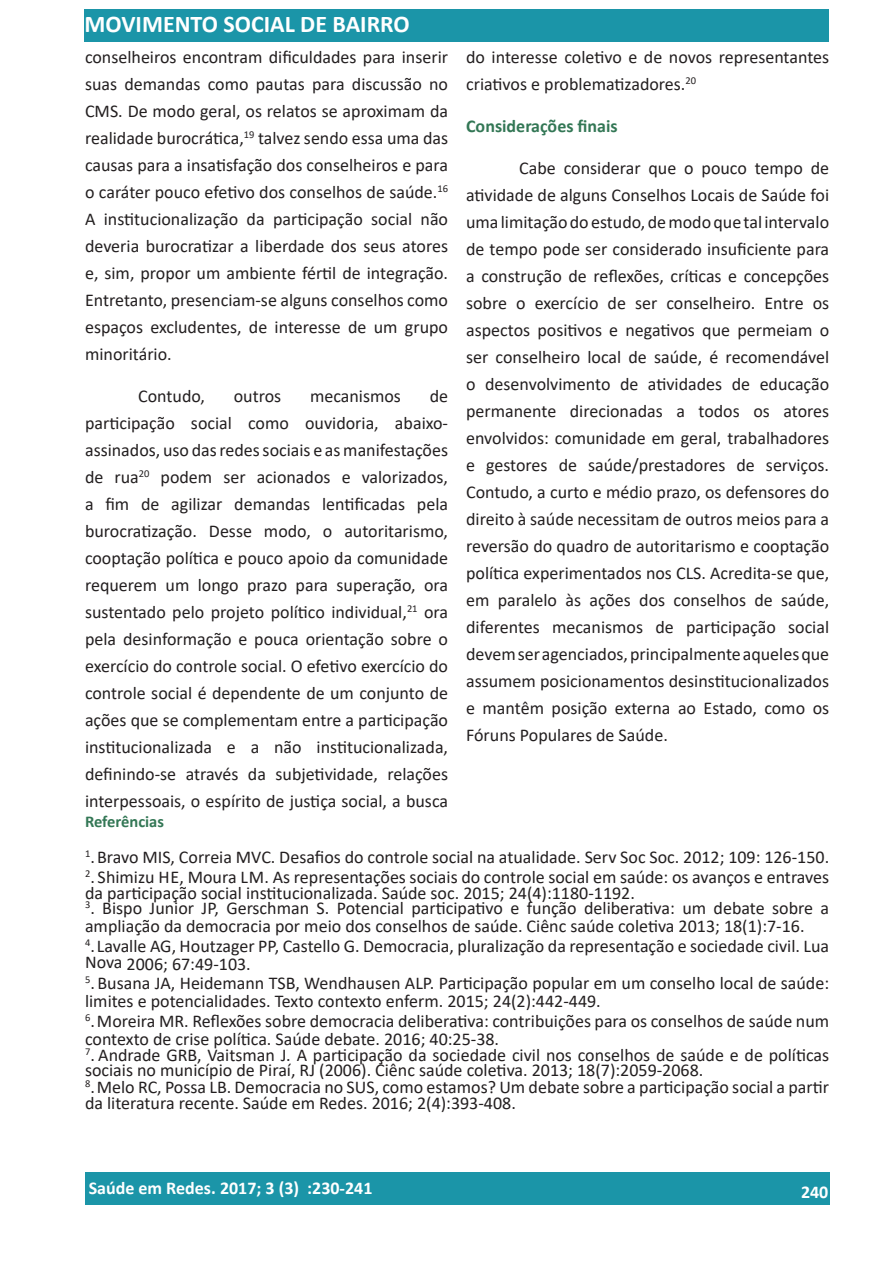
<style>
.page{position:relative;width:893px;height:1263px;background:#fff}
.page>*{position:absolute;margin:0;border:0;box-sizing:border-box;transform-origin:0 0}
.t1{font:700 24px "Calibri";color:#fff}
.t2{font:18px/27px "Calibri";color:#231f20}
.t3{font:700 18px "Calibri";color:#fff}
.t4{font:700 18px "Calibri";color:#375}
.t5{font:700 16.5px "Calibri";color:#375}
</style>
<div class="page">
<div style="left:85px;top:1172px;width:744px;height:33px;background:#1b95a8"></div>
<div style="left:85px;top:9px;width:744px;height:33px;background:#1b95a8"></div>
<h1 class="t1" style="left:85px;top:7px;width:327px">MOVIMENTO SOCIAL DE BAIRRO</h1>
<p class="t2" style="left:85px;top:43px;width:365px;text-align:justify">conselheiros encontram dificuldades para inserir suas demandas como pautas para discussão no CMS. De modo geral, os relatos se aproximam da realidade burocrática,<sup>19</sup> talvez sendo essa uma das causas para a insatisfação dos conselheiros e para o caráter pouco efetivo dos conselhos de saúde.<sup>16<br></sup>A institucionalização da participação social não deveria burocratizar a liberdade dos seus atores e, sim, propor um ambiente fértil de integração.<br>Entretanto, presenciam-se alguns conselhos como espaços excludentes, de interesse de um grupo minoritário.</p>
<p class="t2" style="left:138px;top:382px;width:68px">Contudo,</p>
<p class="t2" style="left:234px;top:382px;width:49px">outros</p>
<p class="t2" style="left:310px;top:382px;width:92px">mecanismos</p>
<p class="t2" style="left:85px;top:382px;width:365px;text-align:justify;text-indent:345px">de participação social como ouvidoria, abaixo&shy;assinados, uso das redes sociais e as manifestações de rua<sup>20</sup> podem ser acionados e valorizados, a fim de agilizar demandas lentificadas pela burocratização. Desse modo, o autoritarismo, cooptação política e pouco apoio da comunidade requerem um longo prazo para superação, ora sustentado pelo projeto político individual,<sup>21</sup> ora pela desinformação e pouca orientação sobre o exercício do controle social. O efetivo exercício do controle social é dependente de um conjunto de ações que se complementam entre a participação institucionalizada e a não institucionalizada, definindo-se através da subjetividade, relações interpessoais, o espírito de justiça social, a busca</p>
<p class="t2" style="left:466px;top:43px;width:365px">do interesse coletivo e de novos representantes criativos e problematizadores.<sup>20</sup></p>
<p class="t4" style="left:466px;top:113px;width:153px">Considerações finais</p>
<p class="t2" style="left:466px;top:154px;width:365px;text-align:justify;text-indent:53px">Cabe considerar que o pouco tempo de atividade de alguns Conselhos Locais de Saúde foi uma limitação do estudo, de modo que tal intervalo de tempo pode ser considerado insuficiente para a construção de reflexões, críticas e concepções sobre o exercício de ser conselheiro. Entre os aspectos positivos e negativos que permeiam o ser conselheiro local de saúde, é recomendável o desenvolvimento de atividades de educação permanente direcionadas a todos os atores envolvidos: comunidade em geral, trabalhadores e gestores de saúde/prestadores de serviços.<br>Contudo, a curto e médio prazo, os defensores do direito à saúde necessitam de outros meios para a reversão do quadro de autoritarismo e cooptação política experimentados nos CLS. Acredita-se que, em paralelo às ações dos conselhos de saúde, diferentes mecanismos de participação social devem ser agenciados, principalmente aqueles que assumem posicionamentos desinstitucionalizados e mantêm posição externa ao Estado, como os Fóruns Populares de Saúde.</p>
<p class="t5" style="left:85px;top:809px;width:81px">Referências</p>
<p class="t2" style="left:85px;top:843px;width:746px"><sup>1</sup>.Bravo MIS, Correia MVC. Desafios do controle social na atualidade. Serv Soc Soc. 2012; 109: 126-150.</p>
<p class="t2" style="left:85px;top:868px;width:746px;line-height:16.5px"><sup>2</sup>. Shimizu HE, Moura LM. As representações sociais do controle social em saúde: os avanços e entraves da participação social institucionalizada. Saúde soc. 2015; 24(4):1180-1192.</p>
<p class="t2" style="left:85px;top:899px;width:746px;line-height:18px"><sup>3</sup>. Bispo Junior JP, Gerschman S. Potencial participativo e função deliberativa: um debate sobre a ampliação da democracia por meio dos conselhos de saúde. Ciênc saúde coletiva 2013; 18(1):7-16.</p>
<p class="t2" style="left:85px;top:936px;width:746px;line-height:18px"><sup>4</sup>. Lavalle AG, Houtzager PP, Castello G. Democracia, pluralização da representação e sociedade civil. Lua<br>Nova 2006; 67:49-103.</p>
<p class="t2" style="left:85px;top:974px;width:746px;line-height:18.5px"><sup>5</sup>. Busana JA, Heidemann TSB, Wendhausen ALP. Participação popular em um conselho local de saúde: limites e potencialidades. Texto contexto enferm. 2015; 24(2):442-449.<br><sup>6</sup>.Moreira MR. Reflexões sobre democracia deliberativa: contribuições para os conselhos de saúde num contexto de crise política. Saúde debate. 2016; 40:25-38.</p>
<p class="t2" style="left:85px;top:1047px;width:746px;line-height:16px"><sup>7</sup>. Andrade GRB, Vaitsman J. A participação da sociedade civil nos conselhos de saúde e de políticas sociais no município de Piraí, RJ (2006). Ciênc saúde coletiva. 2013; 18(7):2059-2068.<br><sup>8</sup>.Melo RC, Possa LB. Democracia no SUS, como estamos? Um debate sobre a participação social a partir da literatura recente. Saúde em Redes. 2016; 2(4):393-408.</p>
<p class="t3" style="left:89px;top:1175px;width:285px">Saúde em Redes. 2017; 3 (3) :230-241</p>
<p class="t3" style="left:801px;top:1179px;width:29px">240</p>
</div>
